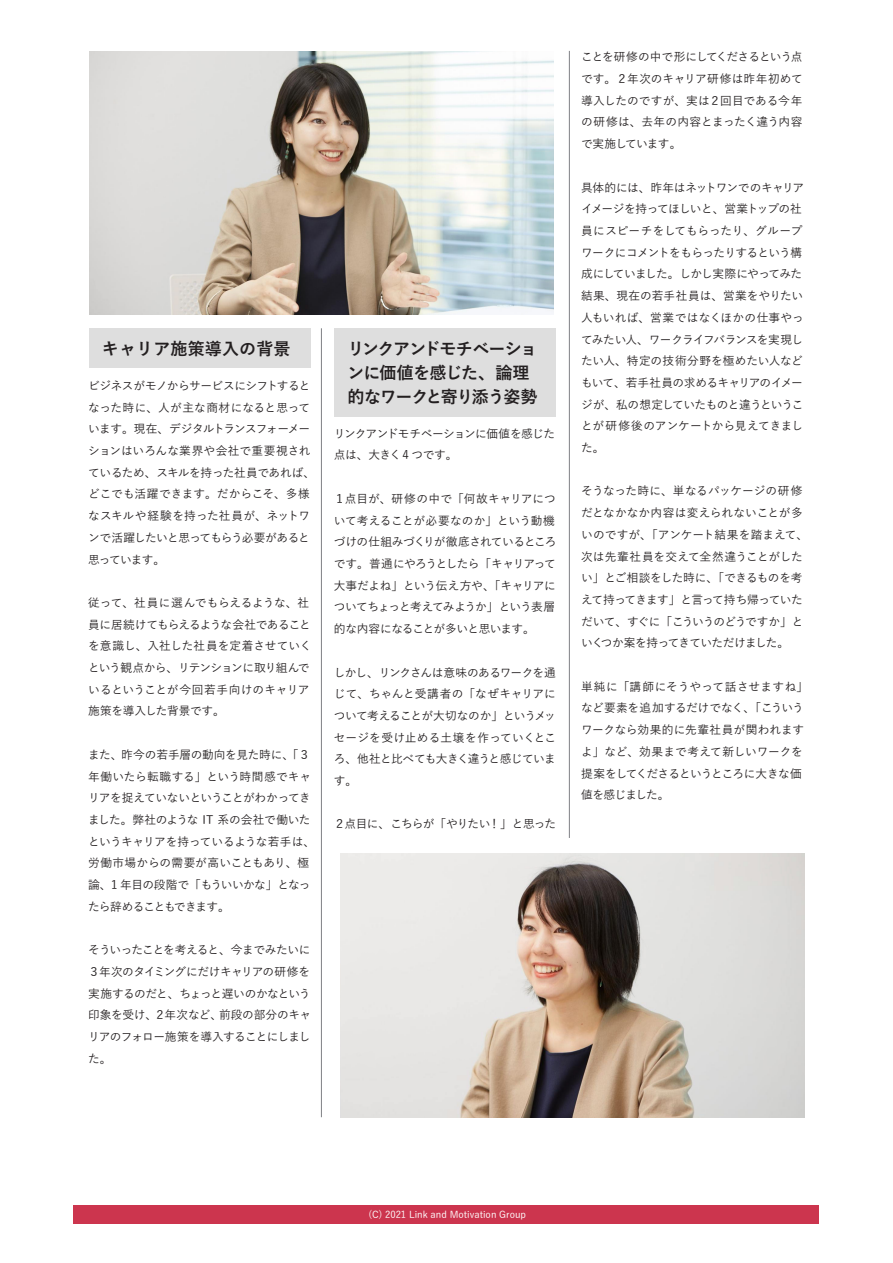
<style>
.page{position:relative;width:893px;height:1263px;background:#fff}
.page>*{position:absolute;margin:0;border:0;box-sizing:border-box;transform-origin:0 0}
.t1{font:700 16.95px/24px "Yu Gothic";letter-spacing:-.045em;color:#231f20}
.t2{font:700 16.95px "Yu Gothic";letter-spacing:.01em;color:#231f20}
.t3{font:500 11.7px/21.8px "Yu Gothic";letter-spacing:-.035em;color:#231f20}
.t4{font:500 11.7px/21.8px "Yu Gothic";letter-spacing:-.015em;color:#231f20}
.t5{font:500 11.7px "Yu Gothic";letter-spacing:-.075em;color:#231f20}
.t6{font:500 9.6px "Yu Gothic";color:#fff}
</style>
<div class="page">
<div style="left:74px;top:1205px;width:745px;height:19px;background:#cc354e"></div>
<hr style="left:321px;top:328px;width:1px;height:789px;background:#7f8185">
<hr style="left:569px;top:51px;width:1px;height:787px;background:#7f8185">
<div style="left:89px;top:328px;width:221px;height:39px;background:#dedede"></div>
<div style="left:335px;top:328px;width:221px;height:88px;background:#dedede"></div>
<img style="left:89px;top:52px;width:465px;height:263px">
<img style="left:340px;top:854px;width:465px;height:263px">
<h1 class="t2" style="left:102px;top:339px;width:190px">キャリア施策導入の背景</h1>
<h1 class="t1" style="left:347px;top:337px;width:192px">リンクアンドモチベーションに価値を感じた、論理的なワークと寄り添う姿勢</h1>
<p class="t3" style="left:88px;top:373px;width:229px">ビジネスがモノからサービスにシフトするとなった時に、人が主な商材になると思っています。現在、デジタルトランスフォーメーションはいろんな業界や会社で重要視されているため、スキルを持った社員であれば、どこでも活躍できます。だからこそ、多様なスキルや経験を持った社員が、ネットワンで活躍したいと思ってもらう必要があると思っています。</p>
<p class="t3" style="left:88px;top:590px;width:225px">従って、社員に選んでもらえるような、社員に居続けてもらえるような会社であることを意識し、入社した社員を定着させていくという観点から、リテンションに取り組んでいるということが今回若手向けのキャリア施策を導入した背景です。</p>
<p class="t3" style="left:88px;top:742px;width:229px">また、昨今の若手層の動向を見た時に、「３年働いたら転職する」という時間感でキャリアを捉えていないということがわかってきました。弊社のような IT 系の会社で働いたというキャリアを持っているような若手は、労働市場からの需要が高いこともあり、極論、1 年目の段階で「もういいかな」となったら辞めることもできます。</p>
<p class="t3" style="left:88px;top:937px;width:224px;text-align:justify">そういったことを考えると、今までみたいに３年次のタイミングにだけキャリアの研修を実施するのだと、ちょっと遅いのかなという印象を受け、２年次など、前段の部分のキャリアのフォロー施策を導入することにしました。</p>
<p class="t3" style="left:334px;top:421px;width:223px">リンクアンドモチベーションに価値を感じた点は、大きく4 つです。</p>
<p class="t3" style="left:334px;top:486px;width:224px">１点目が、研修の中で「何故キャリアについて考えることが必要なのか」という動機づけの仕組みづくりが徹底されているところです。普通にやろうとしたら「キャリアって大事だよね」という伝え方や、「キャリアについてちょっと考えてみようか」という表層的な内容になることが多いと思います。</p>
<p class="t3" style="left:334px;top:660px;width:224px;text-align:justify">しかし、リンクさんは意味のあるワークを通じて、ちゃんと受講者の「なぜキャリアについて考えることが大切なのか」というメッセージを受け止める土壌を作っていくところ、他社と比べても大きく違うと感じています。</p>
<p class="t5" style="left:334px;top:813px;width:224px">２点目に、こちらが「やりたい！」と思った</p>
<p class="t3" style="left:581px;top:45px;width:223px;text-align:justify">ことを研修の中で形にしてくださるという点です。２年次のキャリア研修は昨年初めて導入したのですが、実は２回目である今年の研修は、去年の内容とまったく違う内容で実施しています。</p>
<p class="t3" style="left:581px;top:175px;width:225px">具体的には、昨年はネットワンでのキャリアイメージを持ってほしいと、営業トップの社員にスピーチをしてもらったり、グループワークにコメントをもらったりするという構成にしていました。しかし実際にやってみた結果、現在の若手社員は、営業をやりたい人もいれば、営業ではなくほかの仕事やってみたい人、ワークライフバランスを実現したい人、特定の技術分野を極めたい人などもいて、若手社員の求めるキャリアのイメージが、私の想定していたものと違うということが研修後のアンケートから見えてきました。</p>
<p class="t3" style="left:581px;top:479px;width:229px">そうなった時に、単なるパッケージの研修だとなかなか内容は変えられないことが多いのですが、「アンケート結果を踏まえて、次は先輩社員を交えて全然違うことがしたい」とご相談をした時に、「できるものを考えて持ってきます」と言って持ち帰っていただいて、すぐに「こういうのどうですか」といくつか案を持ってきていただけました。</p>
<p class="t4" style="left:581px;top:674px;width:229px">単純に「講師にそうやって話させますね」など要素を追加するだけでなく、「こういうワークなら効果的に先輩社員が関われますよ」など、効果まで考えて新しいワークを提案をしてくださるというところに大きな価値を感じました。</p>
<p class="t6" style="left:368px;top:1205px;width:159px">(C) 2021 Link and Motivation Group</p>
</div>
